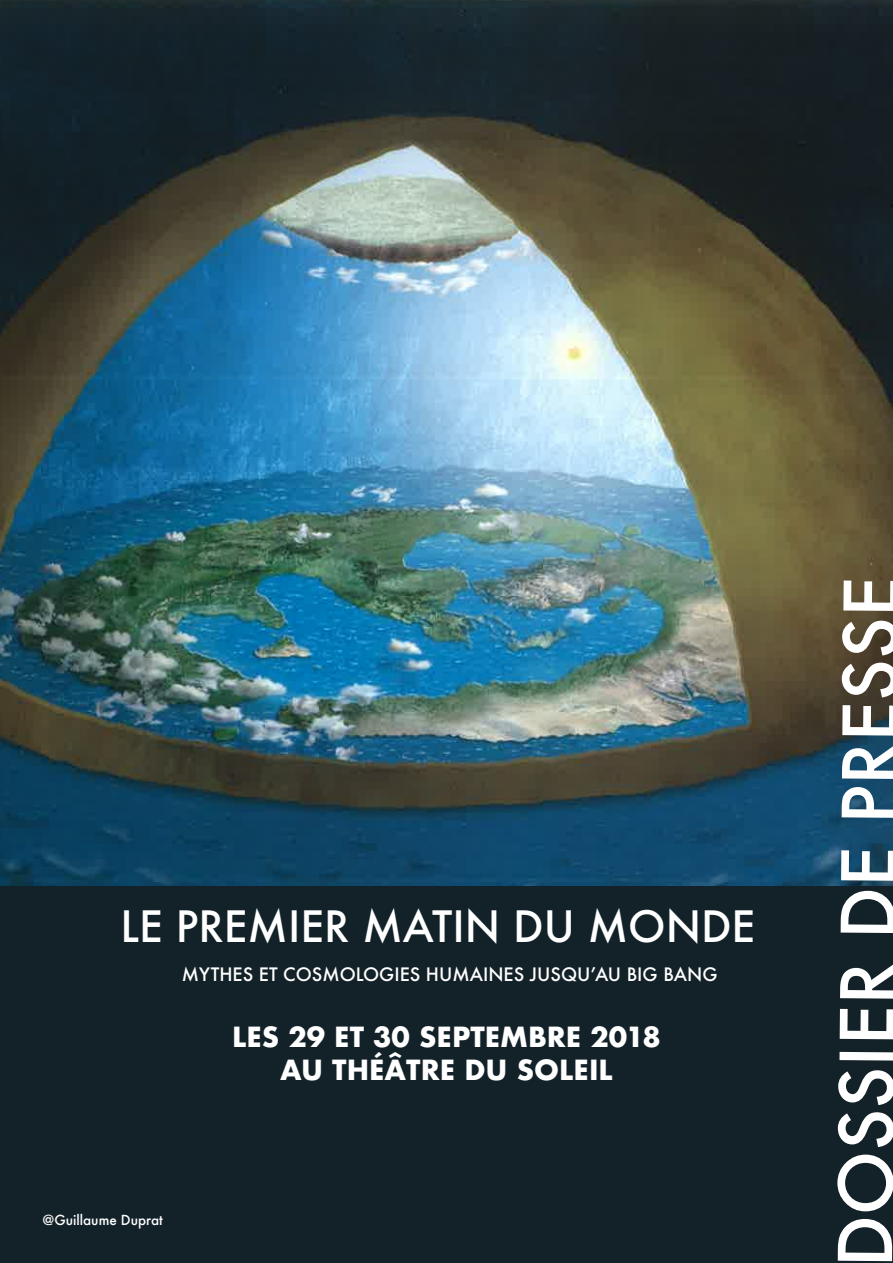
<style>
.page{position:relative;width:893px;height:1263px;background:#fff}
.page>*{position:absolute;margin:0;border:0;box-sizing:border-box;transform-origin:0 0}
.t1{font:500 72px "Futura";color:#fff}
.t2{font:500 42px "Futura";color:#fff}
.t3{font:700 27px/32.4px "Futura";color:#fff;text-align:center}
.t4{font:500 18px "Futura";color:#fff}
.t5{font:500 13.5px "Futura";color:#fff}
</style>
<div class="page">
<img style="left:0;top:0;width:893px;height:1263px">
<p class="t2" style="left:132px;top:890px;width:636px">LE PREMIER MATIN DU MONDE</p>
<p class="t2" style="left:121px;top:897px;width:636px">LE PREMIER MATIN DU MONDE</p>
<p class="t4" style="left:182px;top:962px;width:537px">MYTHES ET COSMOLOGIES HUMAINES JUSQU’AU BIG BANG</p>
<p class="t5" style="left:43px;top:1211px;width:122px">@Guillaume Duprat</p>
<p class="t3" style="left:232px;top:1021px;width:430px">LES 29 ET 30 SEPTEMBRE 2018<br>AU THÉÂTRE DU SOLEIL</p>
<h1 class="t1" style="left:813px;top:1266px;width:692px;rotate:-89deg">DOSSIER DE PRESSE</h1>
</div>
